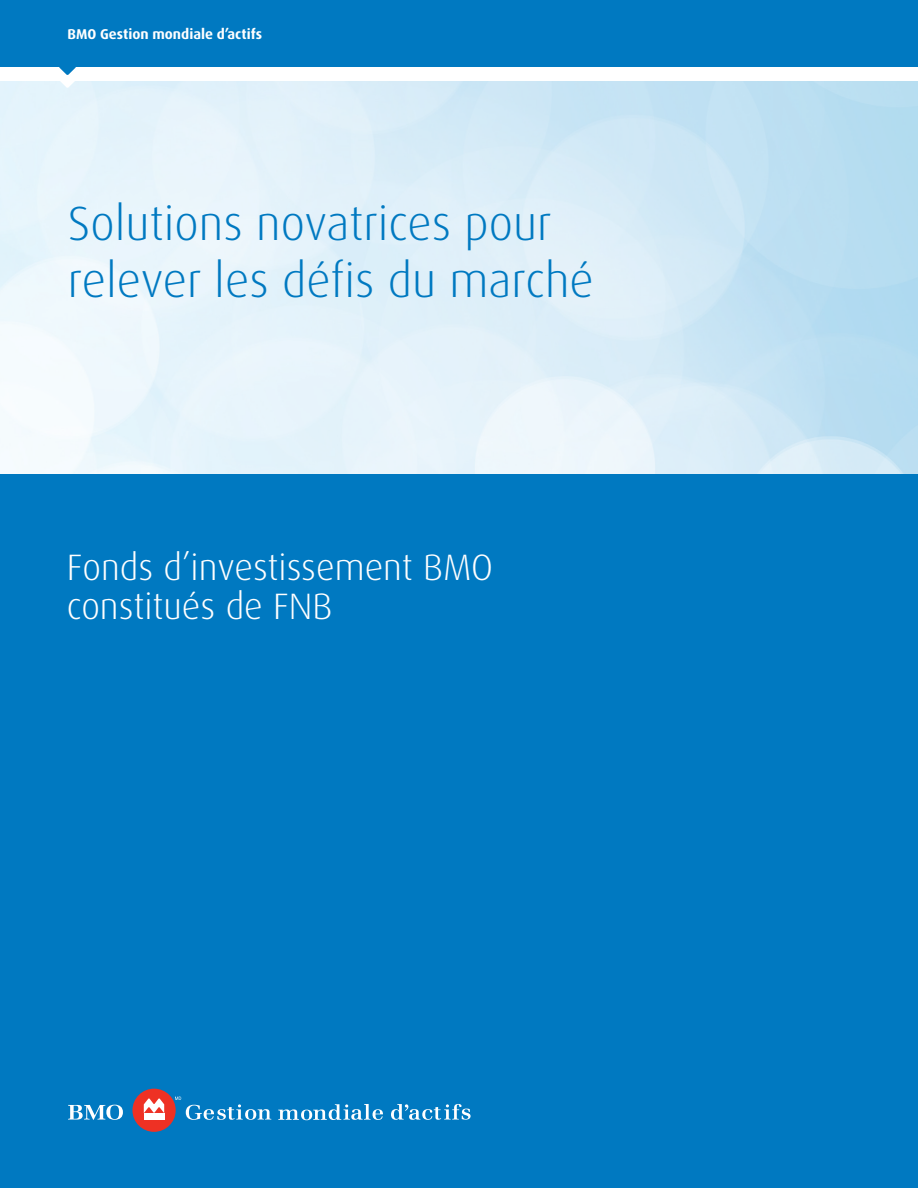
<style>
.page{position:relative;width:918px;height:1188px;background:#fff}
.page>*{position:absolute;margin:0;border:0;box-sizing:border-box;transform-origin:0 0}
.Document_Title__H1{font:300 48px/57px "Dax Pro";color:#0079c1}
.Doument_Subtitle__H2{font:300 36.75px/39px "Dax Pro";color:#fff}
.t1{font:700 14.25px "Dax Pro";color:#fff}
</style>
<div class="page">
<div style="left:0;top:0;width:918px;height:68px;background:#0079c1"></div>
<div style="left:0;top:67px;width:918px;height:13px;background:#fff"></div>
<svg style="left:59px;top:67px;width:17px;height:21px"></svg>
<div style="left:0;top:474px;width:918px;height:714px;background:#0079c1"></div>
<svg style="left:68px;top:1105px;width:55px;height:15px"></svg>
<svg style="left:175px;top:1097px;width:96px;height:23px"></svg>
<div style="left:132px;top:1089px;width:44px;height:43px;background:#ee3124;border-radius:50%"></div>
<div style="left:144px;top:1113px;width:20px;height:7px;background:#fff"></div>
<svg style="left:144px;top:1098px;width:20px;height:15px"></svg>
<svg style="left:278px;top:1104px;width:105px;height:16px"></svg>
<svg style="left:391px;top:1104px;width:80px;height:16px"></svg>
<p class="t1" style="left:68px;top:25px;width:196px">BMO Gestion mondiale d’actifs</p>
<h1 class="Document_Title__H1" style="left:68px;top:195px;width:528px">Solutions novatrices pour relever les défis du marché</h1>
<h2 class="Doument_Subtitle__H2" style="left:67px;top:548px;width:428px">Fonds d’investissement BMO constitués de FNB</h2>
</div>
